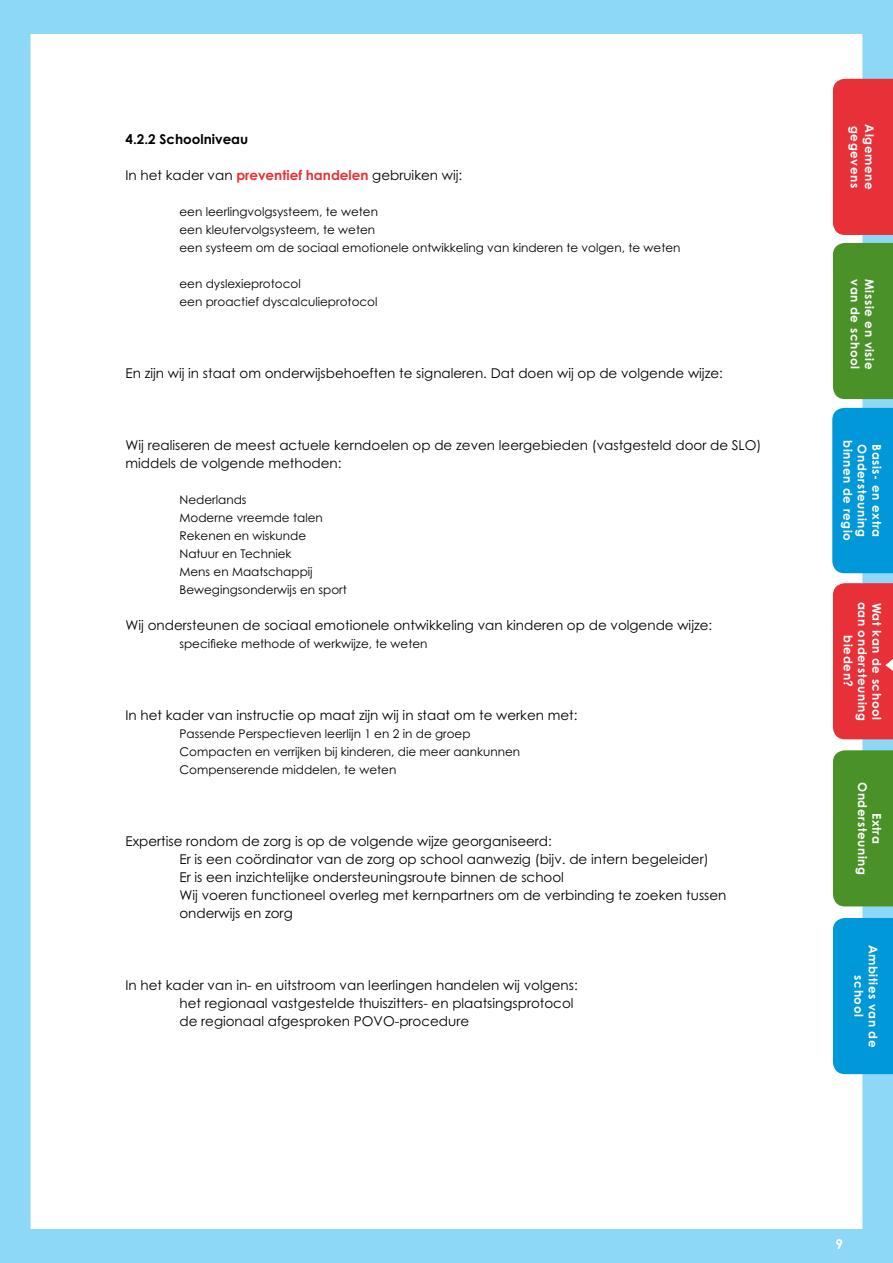
<style>
.page{position:relative;width:893px;height:1263px;background:#8dd7f7}
.page>*{position:absolute;margin:0;border:0;box-sizing:border-box;transform-origin:0 0}
.t1{font:13.5px/18px "Century Gothic Pro";color:#000}
.t2{font:700 13.5px "Century Gothic Pro";color:#000}
.t3{font:700 13.5px "Century Gothic Pro";color:#fff}
.t4{font:12px/18px "Century Gothic Pro";color:#000}
.t5{font:700 12px/14.4px "Century Gothic Pro";letter-spacing:.05em;color:#fff;text-align:center}
.s1{font-weight:700;color:#e73037}
</style>
<div class="page">
<div style="left:31px;top:34px;width:831px;height:1195px;background:#fff"></div>
<div style="left:833px;top:79px;width:60px;height:156px;background:#e73037"></div>
<div style="left:833px;top:243px;width:60px;height:156px;background:#4a9228"></div>
<div style="left:832px;top:408px;width:61px;height:165px;background:#0098d8"></div>
<div style="left:833px;top:750px;width:60px;height:156px;background:#4a9228"></div>
<div style="left:833px;top:918px;width:60px;height:156px;background:#0098d8"></div>
<div style="left:833px;top:583px;width:60px;height:156px;background:#e73037"></div>
<p class="t2" style="left:125px;top:131px;width:124px">4.2.2 Schoolniveau</p>
<p class="t1" style="left:125px;top:166px;width:338px">In het kader van <span class="s1">preventief handelen</span> gebruiken wij:</p>
<p class="t4" style="left:179px;top:203px;width:503px">een leerlingvolgsysteem, te weten<br>een kleutervolgsysteem, te weten<br>een systeem om de sociaal emotionele ontwikkeling van kinderen te volgen, te weten</p>
<p class="t4" style="left:179px;top:275px;width:200px">een dyslexieprotocol<br>een proactief dyscalculieprotocol</p>
<p class="t1" style="left:125px;top:364px;width:599px">En zijn wij in staat om onderwijsbehoeften te signaleren. Dat doen wij op de volgende wijze:</p>
<p class="t1" style="left:125px;top:436px;width:638px">Wij realiseren de meest actuele kerndoelen op de zeven leergebieden (vastgesteld door de SLO) middels de volgende methoden:</p>
<p class="t4" style="left:179px;top:491px;width:169px">Nederlands<br>Moderne vreemde talen<br>Rekenen en wiskunde<br>Natuur en Techniek<br>Mens en Maatschappij<br>Bewegingsonderwijs en sport</p>
<p class="t1" style="left:125px;top:616px;width:588px">Wij ondersteunen de sociaal emotionele ontwikkeling van kinderen op de volgende wijze:</p>
<p class="t4" style="left:179px;top:635px;width:250px">specifieke methode of werkwijze, te weten</p>
<p class="t1" style="left:125px;top:706px;width:454px">In het kader van instructie op maat zijn wij in staat om te werken met:</p>
<p class="t4" style="left:179px;top:725px;width:342px">Passende Perspectieven leerlijn 1 en 2 in de groep<br>Compacten en verrijken bij kinderen, die meer aankunnen<br>Compenserende middelen, te weten</p>
<p class="t1" style="left:179px;top:832px;width:549px;text-indent:-54px">Expertise rondom de zorg is op de volgende wijze georganiseerd:<br>Er is een coördinator van de zorg op school aanwezig (bijv. de intern begeleider)<br>Er is een inzichtelijke ondersteuningsroute binnen de school<br>Wij voeren functioneel overleg met kernpartners om de verbinding te zoeken tussen onderwijs en zorg</p>
<p class="t1" style="left:179px;top:976px;width:400px;text-indent:-54px">In het kader van in- en uitstroom van leerlingen handelen wij volgens: het regionaal vastgestelde thuiszitters- en plaatsingsprotocol de regionaal afgesproken POVO-procedure</p>
<p class="t5" style="left:863px;top:126px;width:64px;rotate:90deg">gegevens</p>
<p class="t5" style="left:877px;top:124px;width:67px;rotate:90deg">Algemene</p>
<p class="t5" style="left:863px;top:279px;width:91px;rotate:90deg">van de school</p>
<p class="t5" style="left:877px;top:279px;width:92px;rotate:90deg">Missie en visie</p>
<p class="t5" style="left:855px;top:440px;width:102px;rotate:90deg">binnen de regio</p>
<p class="t5" style="left:870px;top:444px;width:94px;rotate:90deg">Ondersteuning</p>
<p class="t5" style="left:884px;top:444px;width:95px;rotate:90deg">Basis- en extra</p>
<p class="t5" style="left:870px;top:602px;width:121px;rotate:90deg">aan ondersteuning</p>
<p class="t5" style="left:884px;top:602px;width:119px;rotate:90deg">Wat kan de school</p>
<p class="t5" style="left:856px;top:635px;width:53px;rotate:90deg">bieden?</p>
<p class="t5" style="left:884px;top:782px;width:94px;rotate:90deg">Extra<br>Ondersteuning</p>
<p class="t5" style="left:881px;top:944px;width:104px;rotate:90deg">Ambities van de school</p>
<p class="t3" style="left:835px;top:1236px;width:9px">9</p>
</div>
